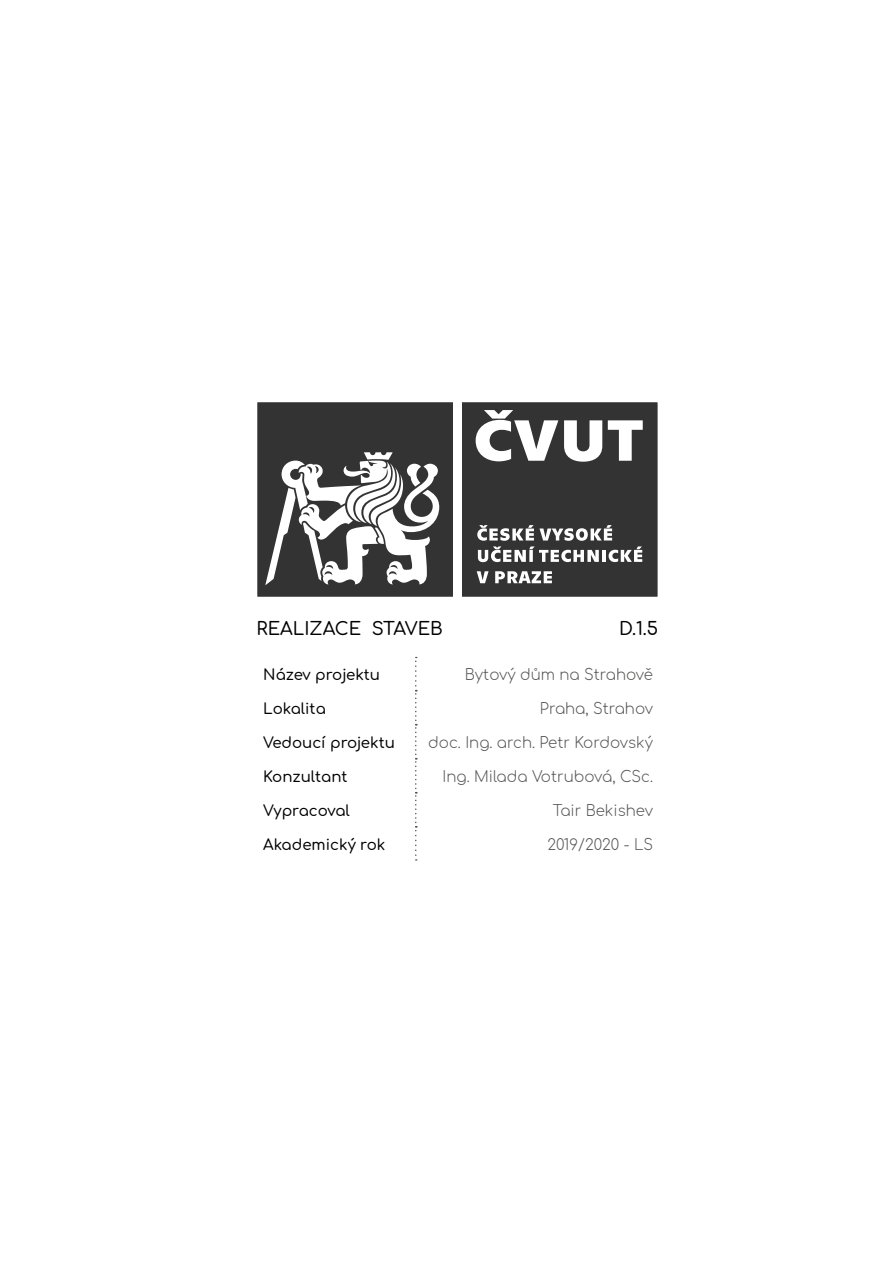
<style>
.page{position:relative;width:893px;height:1263px;background:#fff}
.page>*{position:absolute;margin:0;border:0;box-sizing:border-box;transform-origin:0 0}
.t1{font:500 18px "Comfortaa";color:#000}
.t2{font:300 15px "Comfortaa";color:#575756}
.t3{font:500 15px "Comfortaa";color:#000}
</style>
<div class="page">
<svg style="left:415px;top:658px;width:2px;height:198px"></svg>
<div style="left:462px;top:401px;width:196px;height:196px;background:#333"></div>
<svg style="left:476px;top:410px;width:167px;height:52px"></svg>
<div style="left:257px;top:401px;width:195px;height:196px;background:#333"></div>
<svg style="left:265px;top:452px;width:174px;height:133px"></svg>
<svg style="left:477px;top:525px;width:165px;height:37px"></svg>
<svg style="left:477px;top:571px;width:12px;height:12px"></svg>
<svg style="left:495px;top:571px;width:57px;height:12px"></svg>
<div style="left:256px;top:401px;width:403px;height:197px;border:2px solid #fff"></div>
<p class="t1" style="left:257px;top:612px;width:188px">REALIZACE STAVEB</p>
<p class="t1" style="left:619px;top:612px;width:41px">D.1.5</p>
<p class="t3" style="left:263px;top:661px;width:118px">Název projektu</p>
<p class="t2" style="left:465px;top:661px;width:190px">Bytový dům na Strahově</p>
<p class="t3" style="left:263px;top:695px;width:64px">Lokalita</p>
<p class="t2" style="left:540px;top:695px;width:115px">Praha, Strahov</p>
<p class="t3" style="left:263px;top:729px;width:133px">Vedoucí projektu</p>
<p class="t2" style="left:428px;top:729px;width:226px">doc. Ing. arch. Petr Kordovský</p>
<p class="t3" style="left:263px;top:763px;width:86px">Konzultant</p>
<p class="t2" style="left:443px;top:763px;width:212px">Ing. Milada Votrubová, CSc.</p>
<p class="t3" style="left:263px;top:797px;width:88px">Vypracoval</p>
<p class="t2" style="left:553px;top:797px;width:102px">Tair Bekishev</p>
<p class="t3" style="left:263px;top:831px;width:124px">Akademický rok</p>
<p class="t2" style="left:547px;top:831px;width:107px">2019/2020 - LS</p>
</div>
